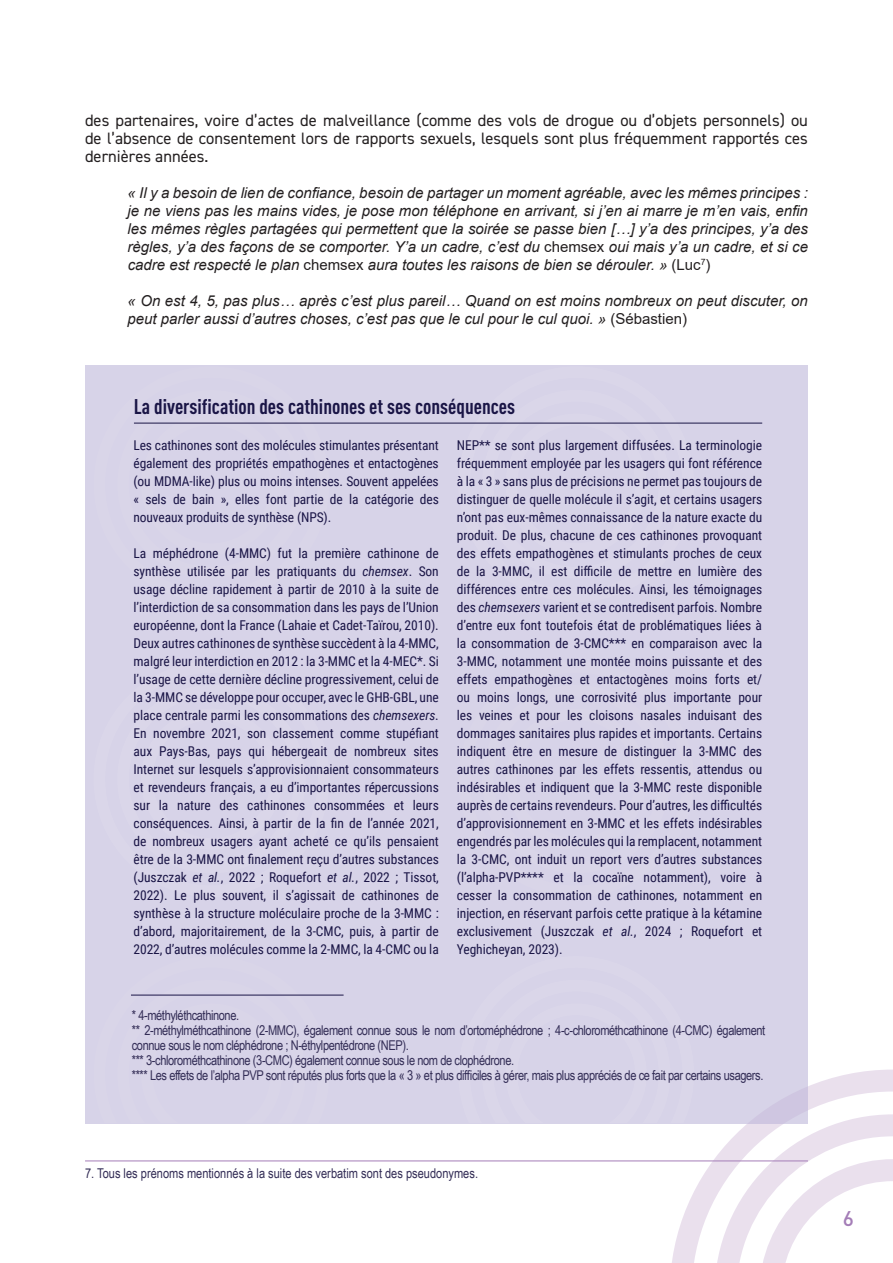
<style>
.page{position:relative;width:893px;height:1263px;background:#fff}
.page>*{position:absolute;margin:0;border:0;box-sizing:border-box;transform-origin:0 0}
.t1{font:700 condensed 21px "DIN Pro";color:#1a1546}
.t2{font:500 21px "DIN Pro";color:#a47db7}
.t3{font:16.5px/18px "DIN2014";color:#231f20;text-align:justify}
.t4{font:italic 15px/18px "Arial";color:#231f20;text-align:justify}
.t5{font:13.5px/18px "Roboto Condensed";letter-spacing:-.005em;color:#1a1546;text-align:justify}
.t6{font:13.5px/15px "Arial Narrow";letter-spacing:-.03em;color:#332d56}
.t7{font:13.5px "Arial Narrow";color:#332d56}
.s1{font-style:normal}
.s2{font-style:italic}
</style>
<div class="page">
<hr style="left:85px;top:1160px;width:723px;height:1px;background:#a47db7">
<div style="left:85px;top:365px;width:723px;height:759px;background:#d7d3e8"></div>
<svg style="left:134px;top:422px;width:172px;height:1px"></svg>
<svg style="left:131px;top:994px;width:198px;height:1px"></svg>
<svg style="left:482px;top:422px;width:188px;height:1px"></svg>
<svg style="left:458px;top:1069px;width:435px;height:194px"></svg>
<hr style="left:134px;top:423px;width:628px;height:1px;background:#1a1546">
<hr style="left:131px;top:995px;width:213px;height:1px;background:#1a1546">
<p class="t3" style="left:85px;top:111px;width:724px">des partenaires, voire d’actes de malveillance (comme des vols de drogue ou d’objets personnels) ou de l’absence de consentement lors de rapports sexuels, lesquels sont plus fréquemment rapportés ces dernières années.</p>
<p class="t4" style="left:128px;top:184px;width:682px">« Il y a besoin de lien de confiance, besoin de partager un moment agréable, avec les mêmes principes : je ne viens pas les mains vides, je pose mon téléphone en arrivant, si j’en ai marre je m’en vais, enfin les mêmes règles partagées qui permettent que la soirée se passe bien […] y’a des principes, y’a des règles, y’a des façons de se comporter. Y’a un cadre, c’est du <span class="s1">chemsex</span> oui mais y’a un cadre, et si ce cadre est respecté le plan <span class="s1">chemsex</span> aura toutes les raisons de bien se dérouler. » <span class="s1">(Luc</span><sup>7</sup><span class="s1">)</span></p>
<p class="t4" style="left:128px;top:292px;width:682px">« On est 4, 5, pas plus… après c’est plus pareil… Quand on est moins nombreux on peut discuter, on peut parler aussi d’autres choses, c’est pas que le cul pour le cul quoi. » <span class="s1">(Sébastien)</span></p>
<h1 class="t1" style="left:134px;top:391px;width:383px">La diversification des cathinones et ses conséquences</h1>
<p class="t5" style="left:134px;top:436px;width:307px">Les cathinones sont des molécules stimulantes présentant également des propriétés empathogènes et entactogènes (ou MDMA-like) plus ou moins intenses. Souvent appelées « sels de bain », elles font partie de la catégorie des nouveaux produits de synthèse (NPS).</p>
<p class="t5" style="left:134px;top:544px;width:307px">La méphédrone (4-MMC) fut la première cathinone de synthèse utilisée par les pratiquants du <span class="s2">chemsex</span>. Son usage décline rapidement à partir de 2010 à la suite de l’interdiction de sa consommation dans les pays de l’Union européenne, dont la France (Lahaie et Cadet-Taïrou, 2010).<br>Deux autres cathinones de synthèse succèdent à la 4-MMC, malgré leur interdiction en 2012 : la 3-MMC et la 4-MEC*. Si l’usage de cette dernière décline progressivement, celui de la 3-MMC se développe pour occuper, avec le GHB-GBL, une place centrale parmi les consommations des <span class="s2">chemsexers</span>.<br>En novembre 2021, son classement comme stupéfiant aux Pays-Bas, pays qui hébergeait de nombreux sites Internet sur lesquels s’approvisionnaient consommateurs et revendeurs français, a eu d’importantes répercussions sur la nature des cathinones consommées et leurs conséquences. Ainsi, à partir de la fin de l’année 2021, de nombreux usagers ayant acheté ce qu’ils pensaient être de la 3-MMC ont finalement reçu d’autres substances (Juszczak <span class="s2">et al.</span>, 2022 ; Roquefort <span class="s2">et al.</span>, 2022 ; Tissot, 2022). Le plus souvent, il s’agissait de cathinones de synthèse à la structure moléculaire proche de la 3-MMC : d’abord, majoritairement, de la 3-CMC, puis, à partir de 2022, d’autres molécules comme la 2-MMC, la 4-CMC ou la</p>
<p class="t5" style="left:457px;top:436px;width:307px">NEP** se sont plus largement diffusées. La terminologie fréquemment employée par les usagers qui font référence à la « 3 » sans plus de précisions ne permet pas toujours de distinguer de quelle molécule il s’agit, et certains usagers n’ont pas eux-mêmes connaissance de la nature exacte du produit. De plus, chacune de ces cathinones provoquant des effets empathogènes et stimulants proches de ceux de la 3-MMC, il est difficile de mettre en lumière des différences entre ces molécules. Ainsi, les témoignages des <span class="s2">chemsexers</span> varient et se contredisent parfois. Nombre d’entre eux font toutefois état de problématiques liées à la consommation de 3-CMC*** en comparaison avec la 3-MMC, notamment une montée moins puissante et des effets empathogènes et entactogènes moins forts et/ ou moins longs, une corrosivité plus importante pour les veines et pour les cloisons nasales induisant des dommages sanitaires plus rapides et importants. Certains indiquent être en mesure de distinguer la 3-MMC des autres cathinones par les effets ressentis, attendus ou indésirables et indiquent que la 3-MMC reste disponible auprès de certains revendeurs. Pour d’autres, les difficultés d’approvisionnement en 3-MMC et les effets indésirables engendrés par les molécules qui la remplacent, notamment la 3-CMC, ont induit un report vers d’autres substances (l’alpha-PVP**** et la cocaïne notamment), voire à cesser la consommation de cathinones, notamment en injection, en réservant parfois cette pratique à la kétamine exclusivement (Juszczak <span class="s2">et al.</span>, 2024 ; Roquefort et Yeghicheyan, 2023).</p>
<p class="t6" style="left:132px;top:1007px;width:635px">* 4-méthyléthcathinone.<br>** 2-méthylméthcathinone (2-MMC), également connue sous le nom d’ortoméphédrone ; 4-c-chlorométhcathinone (4-CMC) également connue sous le nom cléphédrone ; N-éthylpentédrone (NEP).<br>*** 3-chlorométhcathinone (3-CMC) également connue sous le nom de clophédrone.<br>**** Les effets de l’alpha PVP sont réputés plus forts que la « 3 » et plus difficiles à gérer, mais plus appréciés de ce fait par certains usagers.</p>
<p class="t7" style="left:85px;top:1163px;width:395px">7. Tous les prénoms mentionnés à la suite des verbatim sont des pseudonymes.</p>
<h1 class="t2" style="left:843px;top:1201px;width:13px">6</h1>
</div>
